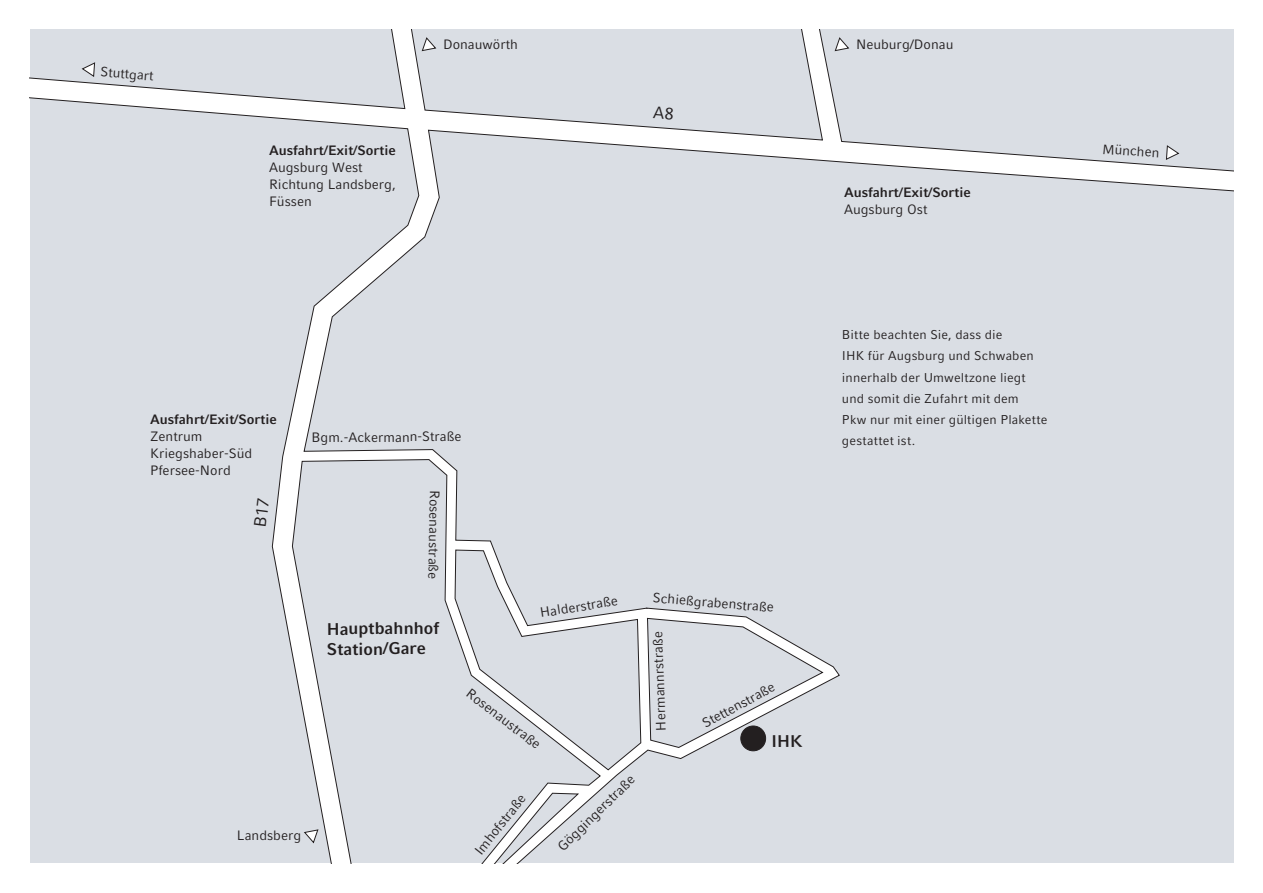
<style>
.page{position:relative;width:1263px;height:893px;background:#fff}
.page>*{position:absolute;margin:0;border:0;box-sizing:border-box;transform-origin:0 0}
.t1{font:700 16.8px/20.4px "Compatil Fact LT Pro";letter-spacing:-.01em;color:#231f20}
.t2{font:13.5px/17.1px "Compatil Fact LT Pro";color:#231f20}
.t3{font:700 13.5px "Compatil Fact LT Pro";color:#231f20}
.t4{font:12.75px/21.3px "Compatil Fact LT Pro";letter-spacing:.01em;color:#231f20}
</style>
<div class="page">
<div style="left:30px;top:30px;width:1203px;height:833px;background:#dadee4"></div>
<div style="left:741px;top:726px;width:25px;height:25px;background:#231f20;border-radius:50%"></div>
<div style="left:740px;top:726px;width:26px;height:25px;border:1px solid #231f20;border-radius:50%"></div>
<svg style="left:82px;top:62px;width:13px;height:15px"></svg>
<svg style="left:1166px;top:145px;width:13px;height:15px"></svg>
<svg style="left:304px;top:829px;width:14px;height:14px"></svg>
<svg style="left:422px;top:37px;width:14px;height:14px"></svg>
<svg style="left:835px;top:37px;width:14px;height:14px"></svg>
<svg style="left:653px;top:107px;width:20px;height:13px"></svg>
<svg style="left:254px;top:498px;width:15px;height:28px"></svg>
<p class="t2" style="left:101px;top:63px;width:55px;rotate:5deg">Stuttgart</p>
<p class="t3" style="left:269px;top:142px;width:128px">Ausfahrt/Exit/Sortie</p>
<p class="t2" style="left:269px;top:159px;width:128px">Augsburg West<br>Richtung Landsberg,<br>Füssen</p>
<p class="t2" style="left:443px;top:36px;width:76px">Donauwörth</p>
<p class="t2" style="left:856px;top:36px;width:99px">Neuburg/Donau</p>
<p class="t3" style="left:844px;top:185px;width:128px">Ausfahrt/Exit/Sortie</p>
<p class="t2" style="left:844px;top:201px;width:85px">Augsburg Ost</p>
<p class="t3" style="left:150px;top:411px;width:128px">Ausfahrt/Exit/Sortie</p>
<p class="t2" style="left:150px;top:428px;width:104px">Zentrum<br>Kriegshaber-Süd<br>Pfersee-Nord</p>
<p class="t2" style="left:237px;top:827px;width:66px">Landsberg</p>
<p class="t2" style="left:311px;top:428px;width:152px">Bgm.-Ackermann-Straße</p>
<p class="t2" style="left:443px;top:490px;width:91px;rotate:91deg">Rosenaustraße</p>
<p class="t1" style="left:327px;top:618px;width:114px">Hauptbahnhof<br>Station/Gare</p>
<p class="t2" style="left:539px;top:604px;width:80px;rotate:-9deg">H alderstraße</p>
<p class="t2" style="left:654px;top:589px;width:123px;rotate:5deg">Schießgrabenstraße</p>
<p class="t2" style="left:652px;top:731px;width:101px;rotate:-92deg">H ermannrstraße</p>
<p class="t2" style="left:699px;top:716px;width:82px;rotate:-28deg">Stettenstraße</p>
<p class="t2" style="left:473px;top:685px;width:91px;rotate:37deg">Rosenaustraße</p>
<p class="t1" style="left:771px;top:731px;width:33px">IHK</p>
<p class="t2" style="left:471px;top:848px;width:75px;rotate:-52deg">Imhofstraße</p>
<p class="t2" style="left:554px;top:842px;width:103px;rotate:-44deg">G öggingerstraße</p>
<p class="t4" style="left:842px;top:324px;width:207px">Bitte beachten Sie, dass die<br>IHK für Augsburg und Schwaben innerhalb der Umweltzone liegt und somit die Zufahrt mit dem<br>Pkw nur mit einer gültigen Plakette gestattet ist.</p>
<p class="t2" style="left:1103px;top:140px;width:59px;rotate:4deg">München</p>
</div>
